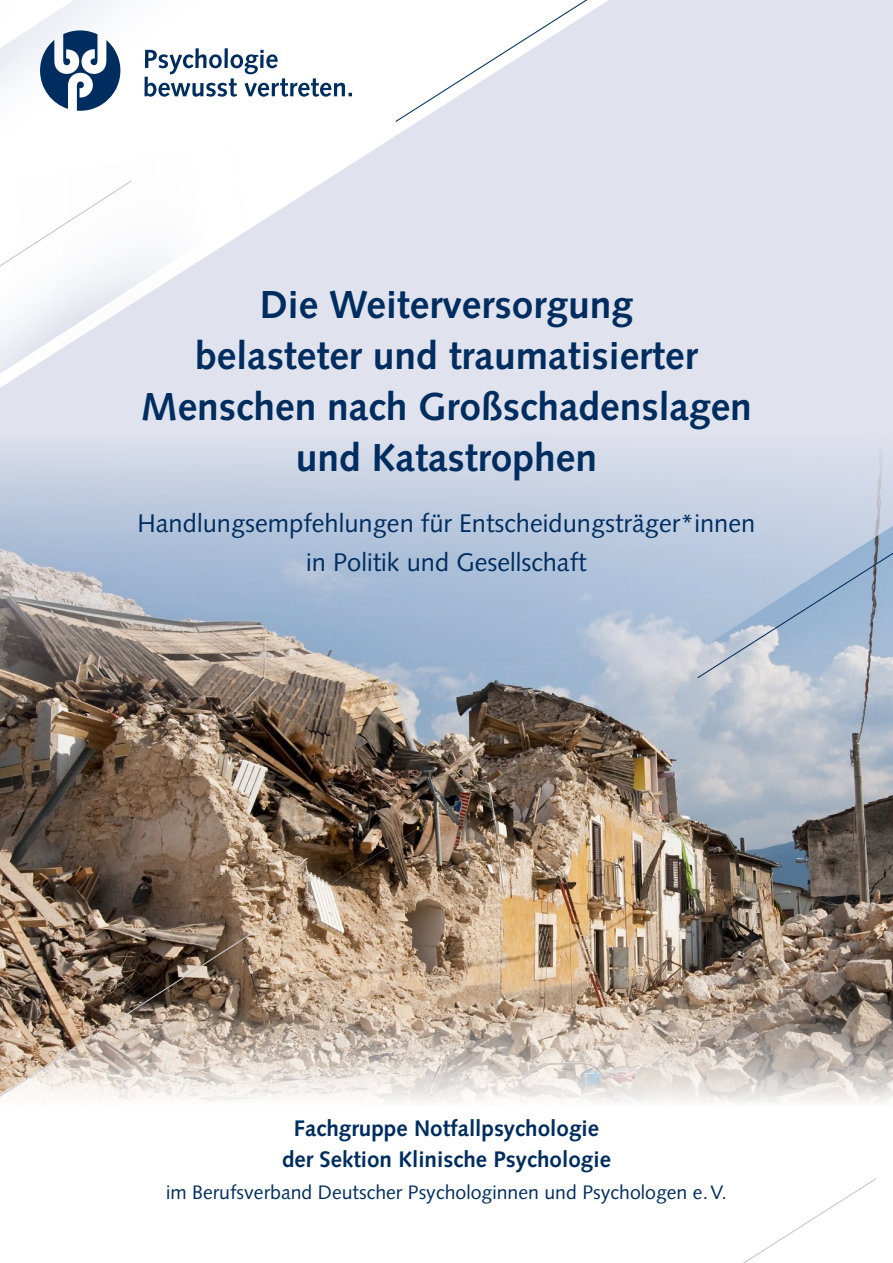
<style>
.page{position:relative;width:893px;height:1263px;background:#fff}
.page>*{position:absolute;margin:0;border:0;box-sizing:border-box;transform-origin:0 0}
.t1{font:700 39px/51px "Syntax LT Std";color:#002d5f;text-align:center}
.t2{font:25.5px/39px "Syntax LT Std";color:#002d5f;text-align:center}
.t3{font:700 22.5px/31.5px "Syntax LT Std";color:#002d5f;text-align:center}
.t4{font:19.5px "Syntax LT Std";color:#002d5f}
</style>
<div class="page">
<svg style="left:133px;top:0;width:760px;height:434px;fill:#e0e2ed"></svg>
<img style="left:0;top:434px;width:893px;height:661px">
<svg style="left:0;top:0;width:352px;height:111px"></svg>
<svg style="left:696px;top:97px;width:197px;height:582px;background:#d0d7e5"></svg>
<img style="left:0;top:908px;width:290px;height:194px">
<svg style="left:394px;top:0;width:457px;height:123px"></svg>
<svg style="left:0;top:180px;width:133px;height:474px"></svg>
<p class="t1" style="left:141px;top:279px;width:612px">Die Weiterversorgung<br>belasteter und traumatisierter<br>Menschen nach Großschadenslagen und Katastrophen</p>
<p class="t2" style="left:137px;top:503px;width:619px">Handlungsempfehlungen für Entscheidungsträger*innen in Politik und Gesellschaft</p>
<p class="t3" style="left:282px;top:1112px;width:330px">Fachgruppe Notfallpsychologie der Sektion Klinische Psychologie</p>
<p class="t4" style="left:166px;top:1180px;width:562px">im Berufsverband Deutscher Psychologinnen und Psychologen e.V.</p>
</div>
